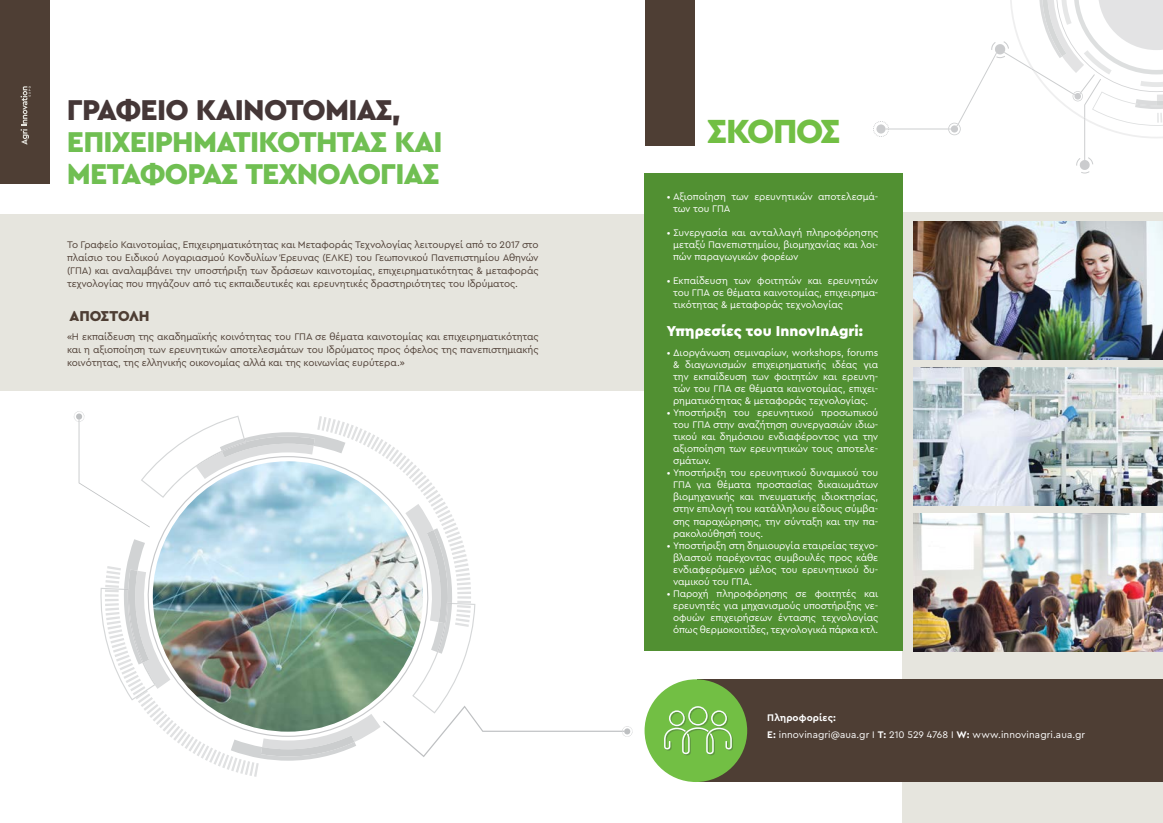
<style>
.page{position:relative;width:1163px;height:823px;background:#fff}
.page>*{position:absolute;margin:0;border:0;box-sizing:border-box;transform-origin:0 0}
.t1{font:900 35px "Cera Pro";letter-spacing:-.04em;color:#72bf44}
.t2{font:900 30px/32px "Cera Pro";letter-spacing:-.025em;color:#70bf52}
.t3{font:900 30px "Cera Pro";letter-spacing:-.025em;color:#453737}
.t4{font:900 15px "Cera Pro";color:#fff}
.t5{font:900 15px "Cera Pro";letter-spacing:-.005em;color:#4e3e34}
.t6{font:10px/12px "Cera Pro";letter-spacing:-.01em;color:#fff;text-align:justify}
.t7{font:10px/13px "Cera Pro";letter-spacing:-.01em;color:#4e3e34;text-align:justify}
.t8{font:10px/17px "Cera Pro";letter-spacing:.01em;color:#fff}
.s1{font-weight:700}
</style>
<div class="page">
<div style="left:0;top:214px;width:1162px;height:176px;background:#e6e5de"></div>
<div style="left:902px;top:212px;width:260px;height:610px;background:#e6e5de"></div>
<div style="left:644px;top:173px;width:258px;height:478px;background:#519032"></div>
<div style="left:0;top:0;width:50px;height:184px;background:#4e3e34"></div>
<div style="left:645px;top:0;width:49px;height:145px;background:#4e3e34"></div>
<svg style="left:74px;top:411px;width:558px;height:365px"></svg>
<svg style="left:873px;top:0;width:289px;height:173px"></svg>
<div style="left:697px;top:679px;width:465px;height:102px;background:#4e3e34"></div>
<div style="left:644px;top:679px;width:103px;height:102px;background:#72bf44;border-radius:50%"></div>
<svg style="left:664px;top:706px;width:69px;height:49px"></svg>
<svg style="left:21px;top:86px;width:10px;height:59px"></svg>
<img style="left:913px;top:513px;width:249px;height:138px">
<img style="left:913px;top:367px;width:249px;height:138px">
<img style="left:913px;top:221px;width:249px;height:138px">
<h2 class="t3" style="left:67px;top:90px;width:335px">ΓΡΑΦΕΊΟ ΚΑΙΝΟΤΟΜΊΑΣ,</h2>
<h2 class="t2" style="left:67px;top:125px;width:374px">ΕΠΙΧΕΙΡΗΜΑΤΙΚΌΤΗΤΑΣ ΚΑΙ<br>ΜΕΤΑΦΟΡΆΣ ΤΕΧΝΟΛΟΓΊΑΣ</h2>
<p class="t7" style="left:67px;top:237px;width:473px">Το Γραφείο Καινοτομίας, Επιχειρηματικότητας και Μεταφοράς Τεχνολογίας λειτουργεί από το 2017 στο πλαίσιο του Ειδικού Λογαριασμού Κονδυλίων Έρευνας (ΕΛΚΕ) του Γεωπονικού Πανεπιστημίου Αθηνών (ΓΠΑ) και αναλαμβάνει την υποστήριξη των δράσεων καινοτομίας, επιχειρηματικότητας &amp; μεταφοράς τεχνολογίας που πηγάζουν από τις εκπαιδευτικές και ερευνητικές δραστηριότητες του Ιδρύματος.</p>
<h3 class="t5" style="left:69px;top:305px;width:80px">ΑΠΟΣΤΟΛΉ</h3>
<p class="t7" style="left:67px;top:329px;width:473px">«Η εκπαίδευση της ακαδημαϊκής κοινότητας του ΓΠΑ σε θέματα καινοτομίας και επιχειρηματικότητας και η αξιοποίηση των ερευνητικών αποτελεσμάτων του Ιδρύματος προς όφελος της πανεπιστημιακής κοινότητας, της ελληνικής οικονομίας αλλά και της κοινωνίας ευρύτερα.»</p>
<h1 class="t1" style="left:707px;top:108px;width:135px">ΣΚΟΠΟΣ</h1>
<p class="t6" style="left:673px;top:190px;width:207px;text-indent:-6px">• Αξιοποίηση των ερευνητικών αποτελεσμά&shy;των του ΓΠΑ</p>
<p class="t6" style="left:673px;top:226px;width:207px;text-indent:-6px">• Συνεργασία και ανταλλαγή πληροφόρησης μεταξύ Πανεπιστημίου, βιομηχανίας και λοι&shy;πών παραγωγικών φορέων</p>
<p class="t6" style="left:673px;top:274px;width:207px;text-indent:-6px">• Εκπαίδευση των φοιτητών και ερευνητών του ΓΠΑ σε θέματα καινοτομίας, επιχειρημα&shy;τικότητας &amp; μεταφοράς τεχνολογίας</p>
<p class="t6" style="left:673px;top:346px;width:207px;text-indent:-6px">• Διοργάνωση σεμιναρίων, workshops, forums &amp; διαγωνισμών επιχειρηματικής ιδέας για την εκπαίδευση των φοιτητών και ερευνη&shy;τών του ΓΠΑ σε θέματα καινοτομίας, επιχει&shy;ρηματικότητας &amp; μεταφοράς τεχνολογίας.</p>
<p class="t6" style="left:673px;top:406px;width:207px;text-indent:-6px">• Υποστήριξη του ερευνητικού προσωπικού του ΓΠΑ στην αναζήτηση συνεργασιών ιδιω&shy;τικού και δημόσιου ενδιαφέροντος για την αξιοποίηση των ερευνητικών τους αποτελε&shy;σμάτων.</p>
<p class="t6" style="left:673px;top:466px;width:207px;text-indent:-6px">• Υποστήριξη του ερευνητικού δυναμικού του ΓΠΑ για θέματα προστασίας δικαιωμάτων βιομηχανικής και πνευματικής ιδιοκτησίας, στην επιλογή του κατάλληλου είδους σύμβα&shy;σης παραχώρησης, την σύνταξη και την πα&shy;ρακολούθησή τους.</p>
<p class="t6" style="left:673px;top:538px;width:207px;text-indent:-6px">• Υποστήριξη στη δημιουργία εταιρείας τεχνο&shy;βλαστού παρέχοντας συμβουλές προς κάθε ενδιαφερόμενο μέλος του ερευνητικού δυ&shy;ναμικού του ΓΠΑ.</p>
<p class="t6" style="left:673px;top:586px;width:207px;text-indent:-6px">• Παροχή πληροφόρησης σε φοιτητές και ερευνητές για μηχανισμούς υποστήριξης νε&shy;οφυών επιχειρήσεων έντασης τεχνολογίας όπως θερμοκοιτίδες, τεχνολογικά πάρκα κτλ.</p>
<h3 class="t4" style="left:666px;top:321px;width:198px">Υπηρεσίες του InnovInAgri:</h3>
<p class="t8" style="left:767px;top:708px;width:319px"><span class="s1">Πληροφορίες:<br>Ε:</span> innovinagri@aua.gr Ι <span class="s1">Τ:</span> 210 529 4768 Ι <span class="s1">W:</span> www.innovinagri.aua.gr</p>
</div>
